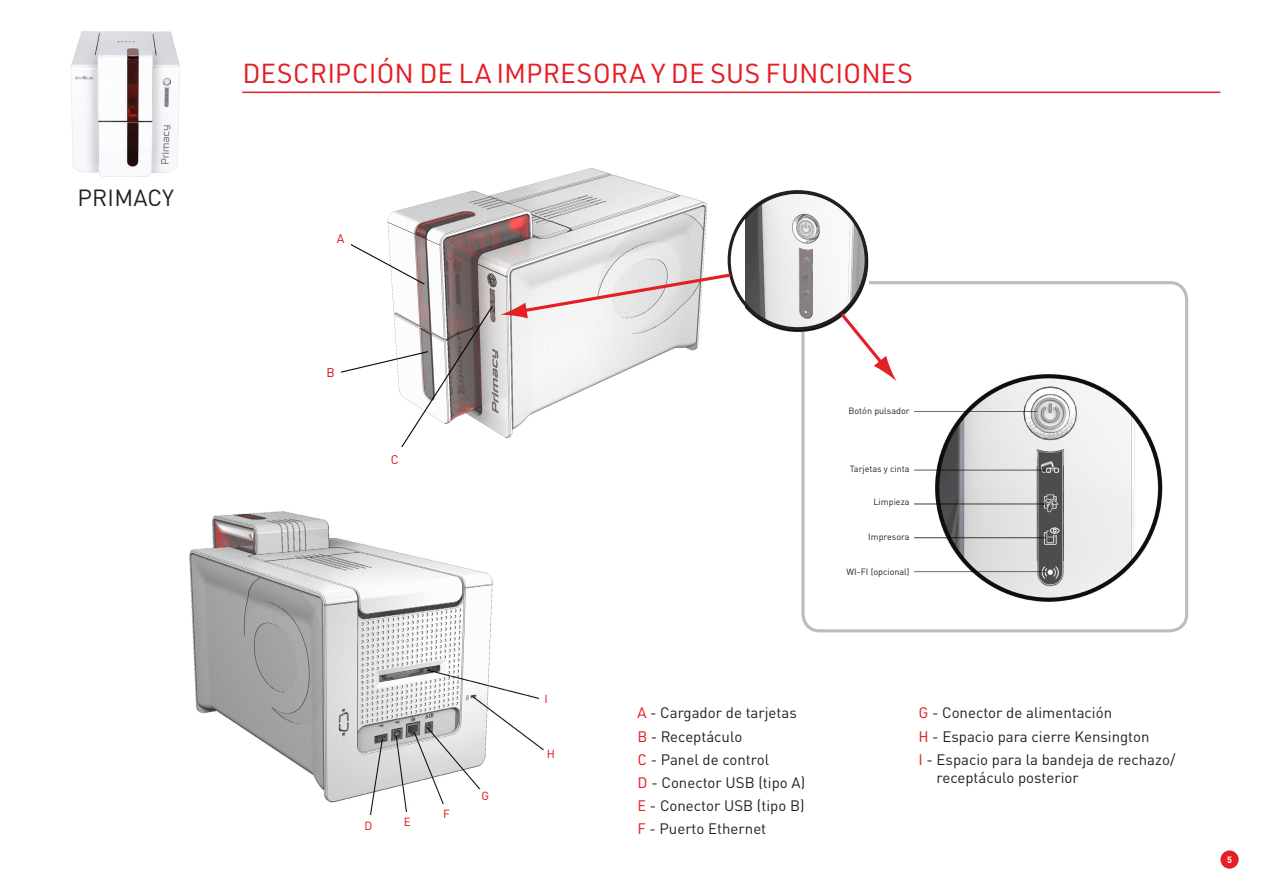
<style>
.page{position:relative;width:1263px;height:893px;background:#fff}
.page>*{position:absolute;margin:0;border:0;box-sizing:border-box;transform-origin:0 0}
.t1{font:27px "URWDIN";letter-spacing:-.005em;color:#e41f25}
.t2{font:23.1px "DINOT";letter-spacing:.01em;color:#231f20}
.t3{font:15px/23.1px "DINOT";color:#231f20}
.t4{font:12.45px "DINOT";color:#dc0d15}
.t5{font:11.7px "DINOT";color:#dc0d15}
.t6{font:9px "DINOT";color:#231f20}
.t7{font:700 9px "DINOT";color:#fff}
.s1{font-family:"URWDIN";color:#e41f25}
</style>
<div class="page">
<img style="left:71px;top:31px;width:109px;height:146px">
<div style="left:1220px;top:850px;width:19px;height:19px;background:#e41f25;border-radius:50%"></div>
<img style="left:914px;top:374px;width:249px;height:228px">
<div style="left:801px;top:281px;width:387px;height:351px;border:3px solid #bcbdc0;border-radius:17px"></div>
<img style="left:745px;top:191px;width:123px;height:140px">
<img style="left:316px;top:91px;width:429px;height:356px">
<div style="left:301px;top:219px;width:49px;height:32px;background:#fff"></div>
<div style="left:291px;top:357px;width:50px;height:33px;background:#fff"></div>
<svg style="left:837px;top:309px;width:60px;height:73px"></svg>
<div style="left:728px;top:190px;width:140px;height:140px;border:3px solid #231f20;border-radius:50%"></div>
<svg style="left:500px;top:271px;width:234px;height:47px"></svg>
<img style="left:189px;top:511px;width:350px;height:304px">
<div style="left:387px;top:812px;width:38px;height:23px;background:#fff"></div>
<div style="left:428px;top:804px;width:37px;height:23px;background:#fff"></div>
<div style="left:471px;top:790px;width:37px;height:22px;background:#fff"></div>
<svg style="left:532px;top:737px;width:12px;height:39px"></svg>
<hr style="left:242px;top:92px;width:978px;height:1px;background:#e41f25">
<h2 class="t2" style="left:77px;top:183px;width:98px">PRIMACY</h2>
<h1 class="t1" style="left:242px;top:56px;width:672px">DESCRIPCIÓN DE LA IMPRESORA Y DE SUS FUNCIONES</h1>
<p class="t4" style="left:337px;top:231px;width:9px">A</p>
<p class="t4" style="left:326px;top:365px;width:10px">B</p>
<p class="t4" style="left:391px;top:452px;width:9px">C</p>
<p class="t5" style="left:364px;top:818px;width:9px">D</p>
<p class="t5" style="left:404px;top:814px;width:9px">E</p>
<p class="t5" style="left:443px;top:806px;width:8px">F</p>
<p class="t5" style="left:481px;top:789px;width:9px">G</p>
<p class="t5" style="left:544px;top:692px;width:5px">I</p>
<p class="t5" style="left:547px;top:747px;width:10px">H</p>
<p class="t6" style="left:848px;top:405px;width:63px">Botón pulsador</p>
<p class="t6" style="left:850px;top:463px;width:61px">Tarjetas y cinta</p>
<p class="t6" style="left:873px;top:497px;width:38px">Limpieza</p>
<p class="t6" style="left:868px;top:531px;width:43px">Impresora</p>
<p class="t6" style="left:847px;top:566px;width:64px">WI-FI (opcional)</p>
<p class="t3" style="left:637px;top:701px;width:169px"><span class="s1">A</span> - Cargador de tarjetas<br><span class="s1">B</span> - Receptáculo<br><span class="s1">C</span> - Panel de control<br><span class="s1">D</span> - Conector USB (tipo A)<br><span class="s1">E</span> - Conector USB (tipo B)<br><span class="s1">F</span> - Puerto Ethernet</p>
<p class="t3" style="left:918px;top:701px;width:258px"><span class="s1">G</span> - Conector de alimentación<br><span class="s1">H</span> - Espacio para cierre Kensington<br><span class="s1">I</span> - Espacio para la bandeja de rechazo/</p>
<p class="t3" style="left:936px;top:765px;width:144px">receptáculo posterior</p>
<p class="t7" style="left:1227px;top:854px;width:6px">5</p>
</div>
